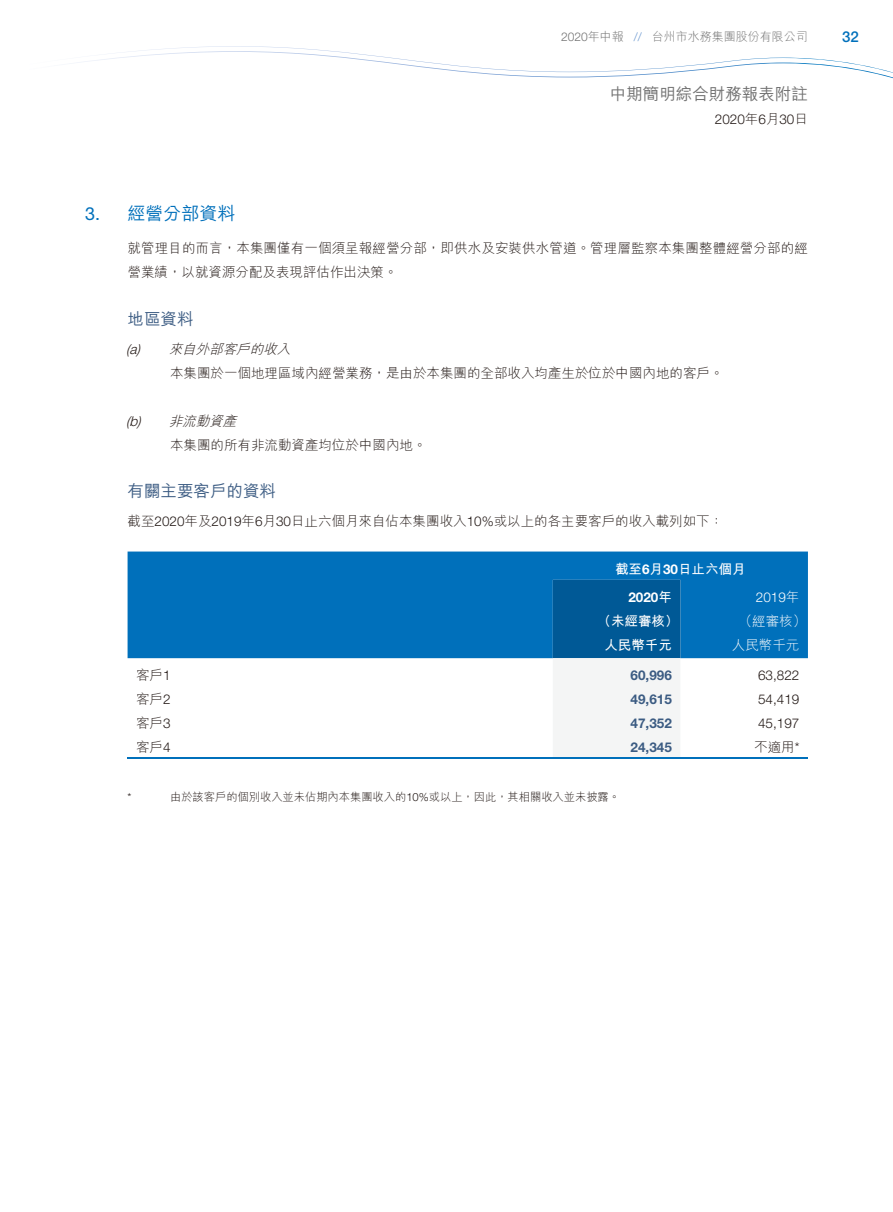
<style>
.page{position:relative;width:893px;height:1212px;background:#fff}
.page>*{position:absolute;margin:0;border:0;box-sizing:border-box;transform-origin:0 0}
.t1{font:18px "M Hei HK Medium E Ten B5 H";color:#0070bb}
.t2{font:16.5px "M Hei HK Medium E Ten B5 H";color:#3c5c83}
.t3{font:16.5px "M Hei HK Medium E Ten B5 H";color:#717171}
.t4{font:500 15px "Helvetica Neue LT Std";color:#0070bb}
.t5{font:13.5px/24px "M Hei HK Light E Ten B5 H";color:#231916}
.t6{font:300 13.5px "Helvetica Neue LT Std";color:#231916}
.t7{font:700 13.5px "Helvetica Neue LT Std";color:#3c5c83}
.t8{font:13.5px "M Hei HK Bold E Ten B5 H";color:#fff}
.t9{font:13.5px "M Hei HK Light E Ten B5 H";color:#fff}
.t10{font:700 13.5px "Helvetica Neue LT Std";color:#fff}
.t11{font:300 13.5px "Helvetica Neue LT Std";color:#fff}
.t12{font:12px "M Hei HK Light E Ten B5 H";color:#717171}
.t13{font:11.25px "M Hei HK Light E Ten B5 H";color:#231916}
.t14{font:300 11.25px "Helvetica Neue LT Std";color:#231916}
.s1{font-family:"Helvetica Neue LT Std";font-weight:300}
.s2{font-family:"Helvetica Neue LT Std";font-weight:300;color:#6594ce}
.s3{font-family:"M Hei HK Light E Ten B5 H";font-weight:400}
.s4{font-family:"Helvetica Neue LT Std"}
.s5{font-family:"Helvetica Neue LT Std";font-weight:300;font-style:italic}
.s6{font-style:italic}
.s7{font-family:"Helvetica Neue LT Std";font-weight:700}
.s8{font-family:"M Hei HK Bold E Ten B5 H";font-weight:400}
</style>
<div class="page">
<svg style="left:77px;top:46px;width:816px;height:33px"></svg>
<div style="left:128px;top:551px;width:680px;height:107px;background:#0070bb"></div>
<svg style="left:553px;top:580px;width:127px;height:177px"></svg>
<hr style="left:128px;top:757px;width:425px;height:2px;background:#0070bb">
<hr style="left:553px;top:757px;width:127px;height:2px;background:#0070bb">
<hr style="left:680px;top:757px;width:128px;height:2px;background:#0070bb">
<p class="t12" style="left:561px;top:32px;width:248px"><span class="s1">2020</span>年中報 <span class="s2">//</span> 台州市水務集團股份有限公司</p>
<p class="t4" style="left:842px;top:31px;width:18px">32</p>
<p class="t3" style="left:610px;top:87px;width:199px">中期簡明綜合財務報表附註</p>
<p class="t6" style="left:715px;top:115px;width:95px">2020<span class="s3">年</span>6<span class="s3">月</span>30<span class="s3">日</span></p>
<h1 class="t1" style="left:85px;top:207px;width:152px"><span class="s4">3.</span> 經營分部資料</h1>
<p class="t5" style="left:128px;top:238px;width:682px">就管理目的而言，本集團僅有一個須呈報經營分部，即供水及安裝供水管道。管理層監察本集團整體經營分部的經營業績，以就資源分配及表現評估作出決策。</p>
<p class="t2" style="left:128px;top:312px;width:67px">地區資料</p>
<p class="t5" style="left:170px;top:338px;width:555px;text-indent:-44px"><span class="s5">(a)</span> <span class="s6">來自外部客戶的收入<br></span>本集團於一個地理區域內經營業務，是由於本集團的全部收入均產生於位於中國內地的客戶。</p>
<p class="t5" style="left:170px;top:410px;width:258px;text-indent:-44px"><span class="s5">(b)</span> <span class="s6">非流動資產<br></span>本集團的所有非流動資產均位於中國內地。</p>
<p class="t2" style="left:128px;top:485px;width:150px">有關主要客戶的資料</p>
<p class="t5" style="left:128px;top:511px;width:597px">截至<span class="s1">2020</span>年及<span class="s1">2019</span>年<span class="s1">6</span>月<span class="s1">30</span>日止六個月來自佔本集團收入<span class="s1">10%</span>或以上的各主要客戶的收入載列如下：</p>
<p class="t8" style="left:615px;top:564px;width:132px">截至<span class="s7">6</span>月<span class="s7">30</span>日止六個月</p>
<p class="t10" style="left:628px;top:589px;width:45px">2020<span class="s8">年</span></p>
<p class="t11" style="left:756px;top:592px;width:45px">2019<span class="s3">年</span></p>
<p class="t8" style="left:598px;top:616px;width:82px">（未經審核）</p>
<p class="t9" style="left:739px;top:616px;width:69px">（經審核）</p>
<p class="t8" style="left:604px;top:640px;width:69px">人民幣千元</p>
<p class="t9" style="left:732px;top:640px;width:69px">人民幣千元</p>
<p class="t5" style="left:136px;top:665px;width:36px">客戶<span class="s1">1</span></p>
<p class="t7" style="left:631px;top:668px;width:43px">60,996</p>
<p class="t6" style="left:758px;top:671px;width:43px">63,822</p>
<p class="t5" style="left:136px;top:689px;width:36px">客戶<span class="s1">2</span></p>
<p class="t7" style="left:631px;top:692px;width:43px">49,615</p>
<p class="t6" style="left:758px;top:695px;width:43px">54,419</p>
<p class="t5" style="left:136px;top:713px;width:36px">客戶<span class="s1">3</span></p>
<p class="t7" style="left:631px;top:716px;width:43px">47,352</p>
<p class="t6" style="left:758px;top:719px;width:43px">45,197</p>
<p class="t5" style="left:136px;top:737px;width:36px">客戶<span class="s1">4</span></p>
<p class="t7" style="left:631px;top:740px;width:43px">24,345</p>
<p class="t5" style="left:754px;top:737px;width:47px">不適用<span class="s1">*</span></p>
<p class="t14" style="left:128px;top:793px;width:5px">*</p>
<p class="t13" style="left:170px;top:792px;width:452px">由於該客戶的個別收入並未佔期內本集團收入的<span class="s1">10%</span>或以上，因此，其相關收入並未披露。</p>
</div>
